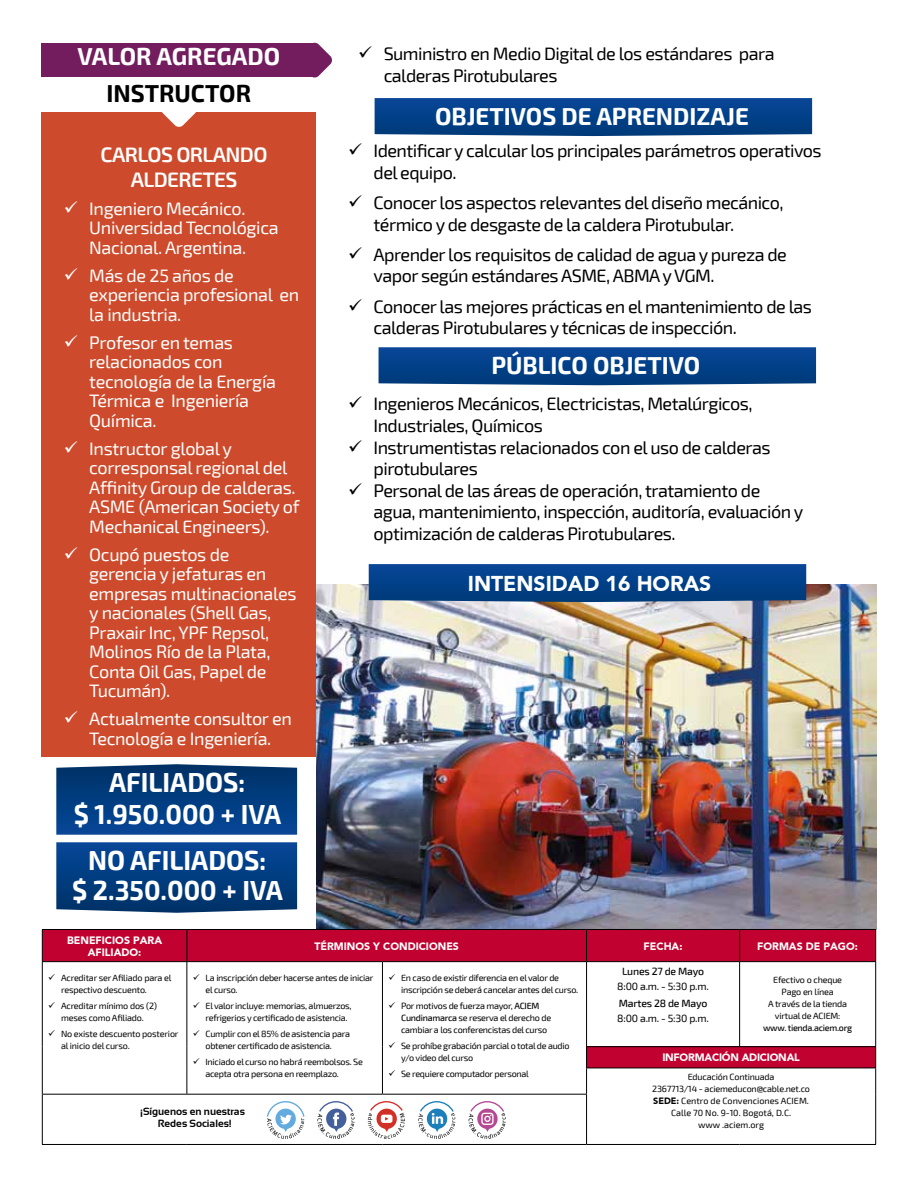
<style>
.page{position:relative;width:918px;height:1188px;background:#fff}
.page>*{position:absolute;margin:0;border:0;box-sizing:border-box;transform-origin:0 0}
.t1{font:700 27px "Exo 2";color:#fff}
.t2{font:700 24px "Exo 2";color:#fff}
.t3{font:700 24px "Exo 2";color:#000}
.t4{font:600 21px/25.2px "Exo 2";letter-spacing:-.03em;color:#fff;text-align:center}
.t5{font:900 21px "Expo Black S Si";color:#fff}
.t6{font:18px/21.6px "Exo 2";letter-spacing:-.03em;color:#000}
.t7{font:18px/19.5px "Exo 2";letter-spacing:-.02em;color:#fff}
.t8{font:900 10.5px/12px "Expo Black S Si";color:#fff;text-align:center}
.t9{font:10.5px "Exo 2";letter-spacing:-.02em;color:#000}
.t10{font:700 10.5px/11.7px "Sansation";color:#020203;text-align:center}
.t11{font:500 10.5px "Exo 2";letter-spacing:-.02em;color:#000}
.t12{font:900 10.5px "Expo Black S Si";letter-spacing:-.02em;color:#fff}
.t13{font:9px/12px "Exo 2";letter-spacing:-.03em;color:#000}
.t14{font:500 9px "Exo 2";letter-spacing:-.03em;color:#000}
.s1{font-weight:500}
.s2{font-family:"Expo Black S Si";font-weight:900}
</style>
<div class="page">
<div style="left:42px;top:43px;width:274px;height:714px;background:#cd4b2c"></div>
<div style="left:42px;top:43px;width:274px;height:35px;background:#731d5f"></div>
<div style="left:33px;top:78px;width:286px;height:34px;background:#fff"></div>
<svg style="left:162px;top:112px;width:34px;height:15px"></svg>
<svg style="left:297px;top:42px;width:35px;height:36px"></svg>
<img style="left:316px;top:584px;width:561px;height:345px">
<svg style="left:375px;top:98px;width:437px;height:38px;background:#09448b"></svg>
<svg style="left:379px;top:347px;width:437px;height:38px;background:#09458b"></svg>
<svg style="left:369px;top:564px;width:437px;height:38px;background:#074389"></svg>
<div style="left:43px;top:930px;width:832px;height:31px;background:#c10230"></div>
<div style="left:587px;top:1047px;width:289px;height:21px;background:#c10230"></div>
<hr style="left:42px;top:929px;width:145px;height:1px;background:#000">
<hr style="left:42px;top:930px;width:1px;height:31px;background:#000">
<hr style="left:187px;top:929px;width:195px;height:1px;background:#000">
<hr style="left:186px;top:930px;width:1px;height:31px;background:#000">
<hr style="left:382px;top:929px;width:205px;height:1px;background:#000">
<hr style="left:587px;top:929px;width:153px;height:1px;background:#000">
<hr style="left:586px;top:930px;width:1px;height:31px;background:#000">
<hr style="left:740px;top:929px;width:136px;height:1px;background:#000">
<hr style="left:739px;top:930px;width:1px;height:31px;background:#000">
<hr style="left:875px;top:930px;width:1px;height:31px;background:#000">
<hr style="left:42px;top:961px;width:145px;height:1px;background:#000">
<hr style="left:42px;top:962px;width:1px;height:85px;background:#000">
<hr style="left:187px;top:961px;width:195px;height:1px;background:#000">
<hr style="left:186px;top:962px;width:1px;height:85px;background:#000">
<hr style="left:382px;top:961px;width:205px;height:1px;background:#000">
<hr style="left:382px;top:962px;width:1px;height:85px;background:#000">
<svg style="left:42px;top:1047px;width:1px;height:47px"></svg>
<svg style="left:186px;top:1047px;width:1px;height:47px"></svg>
<svg style="left:382px;top:1047px;width:1px;height:47px"></svg>
<hr style="left:42px;top:1094px;width:145px;height:1px;background:#000">
<hr style="left:42px;top:1095px;width:1px;height:49px;background:#000">
<hr style="left:187px;top:1094px;width:195px;height:1px;background:#000">
<hr style="left:382px;top:1094px;width:205px;height:1px;background:#000">
<hr style="left:42px;top:1144px;width:145px;height:1px;background:#000">
<hr style="left:187px;top:1144px;width:195px;height:1px;background:#000">
<hr style="left:382px;top:1144px;width:205px;height:1px;background:#000">
<hr style="left:587px;top:961px;width:153px;height:1px;background:#000">
<hr style="left:586px;top:962px;width:1px;height:84px;background:#000">
<hr style="left:740px;top:961px;width:136px;height:1px;background:#000">
<hr style="left:739px;top:962px;width:1px;height:84px;background:#000">
<hr style="left:875px;top:962px;width:1px;height:84px;background:#000">
<hr style="left:586px;top:1046px;width:154px;height:1px;background:#000">
<hr style="left:740px;top:1046px;width:136px;height:1px;background:#000">
<hr style="left:586px;top:1068px;width:154px;height:1px;background:#000">
<svg style="left:586px;top:1047px;width:1px;height:47px"></svg>
<hr style="left:740px;top:1068px;width:136px;height:1px;background:#000">
<svg style="left:875px;top:1047px;width:1px;height:47px"></svg>
<hr style="left:586px;top:1095px;width:1px;height:49px;background:#000">
<hr style="left:875px;top:1094px;width:1px;height:50px;background:#000">
<hr style="left:587px;top:1144px;width:153px;height:1px;background:#000">
<hr style="left:740px;top:1144px;width:136px;height:1px;background:#000">
<svg style="left:266px;top:1101px;width:39px;height:38px"></svg>
<svg style="left:317px;top:1101px;width:38px;height:38px"></svg>
<svg style="left:368px;top:1101px;width:37px;height:38px"></svg>
<svg style="left:418px;top:1101px;width:37px;height:38px"></svg>
<svg style="left:469px;top:1101px;width:37px;height:38px"></svg>
<svg style="left:56px;top:764px;width:241px;height:71px;background:#0a4283"></svg>
<svg style="left:56px;top:842px;width:241px;height:71px;background:#0a4384"></svg>
<h2 class="t2" style="left:77px;top:42px;width:204px">VALOR AGREGADO</h2>
<h2 class="t3" style="left:106px;top:79px;width:146px">INSTRUCTOR</h2>
<h3 class="t4" style="left:101px;top:142px;width:168px">CARLOS ORLANDO<br>ALDERETES</h3>
<h3 class="t7" style="left:89px;top:199px;width:191px">Ingeniero Mecánico.<br>Universidad Tecnológica<br>Nacional. Argentina.</h3>
<h3 class="t7" style="left:89px;top:266px;width:212px">Más de 25 años de experiencia profesional en la industria.</h3>
<h3 class="t7" style="left:89px;top:333px;width:188px">Profesor en temas relacionados con tecnología de la Energía<br>Térmica e Ingeniería<br>Química.</h3>
<h3 class="t7" style="left:89px;top:439px;width:212px">Instructor global y corresponsal regional del<br>Affinity Group de calderas.<br>ASME (American Society of<br>Mechanical Engineers).</h3>
<h3 class="t7" style="left:89px;top:545px;width:209px">Ocupó puestos de gerencia y jefaturas en empresas multinacionales y nacionales (Shell Gas,<br>Praxair Inc, YPF Repsol,<br>Molinos Río de la Plata,<br>Conta Oil Gas, Papel de<br>Tucumán).</h3>
<h3 class="t7" style="left:89px;top:710px;width:204px">Actualmente consultor en<br>Tecnología e Ingeniería.</h3>
<h1 class="t1" style="left:109px;top:766px;width:138px">AFILIADOS:</h1>
<h1 class="t1" style="left:74px;top:798px;width:209px">$ 1.950.000 + IVA</h1>
<h1 class="t1" style="left:88px;top:844px;width:180px">NO AFILIADOS:</h1>
<h1 class="t1" style="left:72px;top:875px;width:212px">$ 2.350.000 + IVA</h1>
<h3 class="t6" style="left:384px;top:44px;width:393px">Suministro en Medio Digital de los estándares para calderas Pirotubulares</h3>
<h2 class="t2" style="left:435px;top:102px;width:315px">OBJETIVOS DE APRENDIZAJE</h2>
<h3 class="t6" style="left:374px;top:141px;width:450px">Identificar y calcular los principales parámetros operativos del equipo.</h3>
<h3 class="t6" style="left:374px;top:192px;width:411px">Conocer los aspectos relevantes del diseño mecánico, térmico y de desgaste de la caldera Pirotubular.</h3>
<h3 class="t6" style="left:374px;top:244px;width:415px">Aprender los requisitos de calidad de agua y pureza de vapor según estándares ASME, ABMA y VGM.</h3>
<h3 class="t6" style="left:374px;top:296px;width:440px">Conocer las mejores prácticas en el mantenimiento de las calderas Pirotubulares y técnicas de inspección.</h3>
<h2 class="t2" style="left:491px;top:352px;width:210px">PÚBLICO OBJETIVO</h2>
<p class="t6" style="left:374px;top:394px;width:431px">Ingenieros Mecánicos, Electricistas, Metalúrgicos, Industriales, Químicos<br>Instrumentistas relacionados con el uso de calderas pirotubulares<br>Personal de las áreas de operación, tratamiento de agua, mantenimiento, inspección, auditoría, evaluación y optimización de calderas Pirotubulares.</p>
<h3 class="t5" style="left:468px;top:571px;width:245px">INTENSIDAD 16 HORAS</h3>
<p class="t8" style="left:67px;top:934px;width:97px">BENEFICIOS PARA<br>AFILIADO:</p>
<p class="t8" style="left:314px;top:940px;width:146px">TÉRMINOS Y CONDICIONES</p>
<p class="t8" style="left:644px;top:940px;width:40px">FECHA:</p>
<p class="t8" style="left:757px;top:940px;width:102px">FORMAS DE PAGO:</p>
<p class="t13" style="left:61px;top:972px;width:112px">Acreditar ser Afiliado para el respectivo descuento.</p>
<p class="t13" style="left:61px;top:1000px;width:98px">Acreditar mínimo dos (2) meses como Afiliado.</p>
<p class="t13" style="left:61px;top:1028px;width:119px">No existe descuento posterior al inicio del curso.</p>
<p class="t11" style="left:622px;top:965px;width:83px">Lunes 27 de Mayo</p>
<p class="t9" style="left:617px;top:980px;width:93px">8:00 a.m. - 5:30 p.m.</p>
<p class="t11" style="left:619px;top:997px;width:90px">Martes 28 de Mayo</p>
<p class="t9" style="left:617px;top:1012px;width:93px">8:00 a.m. - 5:30 p.m.</p>
<p class="t13" style="left:206px;top:972px;width:169px">La inscripción deber hacerse antes de iniciar el curso.</p>
<p class="t13" style="left:206px;top:1000px;width:148px">El valor incluye: memorias, almuerzos, refrigerios y certificado de asistencia.</p>
<p class="t13" style="left:206px;top:1028px;width:146px">Cumplir con el 85% de asistencia para obtener certificado de asistencia.</p>
<p class="t13" style="left:206px;top:1056px;width:159px">Iniciado el curso no habrá reembolsos. Se acepta otra persona en reemplazo.</p>
<p class="t13" style="left:401px;top:972px;width:179px">En caso de existir diferencia en el valor de inscripción se deberá cancelar antes del curso.</p>
<p class="t13" style="left:401px;top:1000px;width:152px">Por motivos de fuerza mayor, <span class="s1">ACIEM<br>Cundinamarca</span> se reserva el derecho de cambiar a los conferencistas del curso</p>
<p class="t13" style="left:401px;top:1040px;width:170px">Se prohíbe grabación parcial o total de audio y/o video del curso</p>
<p class="t13" style="left:401px;top:1068px;width:129px">Se requiere computador personal</p>
<p class="t13" style="left:768px;top:974px;width:81px;text-align:center">Efectivo o cheque<br>Pago en línea<br>A través de la tienda virtual de ACIEM:</p>
<p class="t14" style="left:763px;top:1023px;width:91px">www. tienda.aciem.org</p>
<p class="t12" style="left:662px;top:1051px;width:139px">INFORMACIÓN ADICIONAL</p>
<p class="t13" style="left:652px;top:1071px;width:159px;text-align:center">Educación Continuada<br>2367713/14 - aciemeducon@cable.net.co<br><span class="s2">SEDE:</span> Centro de Convenciones ACIEM.<br>Calle 70 No. 9-10. Bogotá, D.C.<br>www .aciem.org</p>
<p class="t10" style="left:140px;top:1106px;width:106px">¡Síguenos en nuestras<br>Redes Sociales!</p>
</div>
